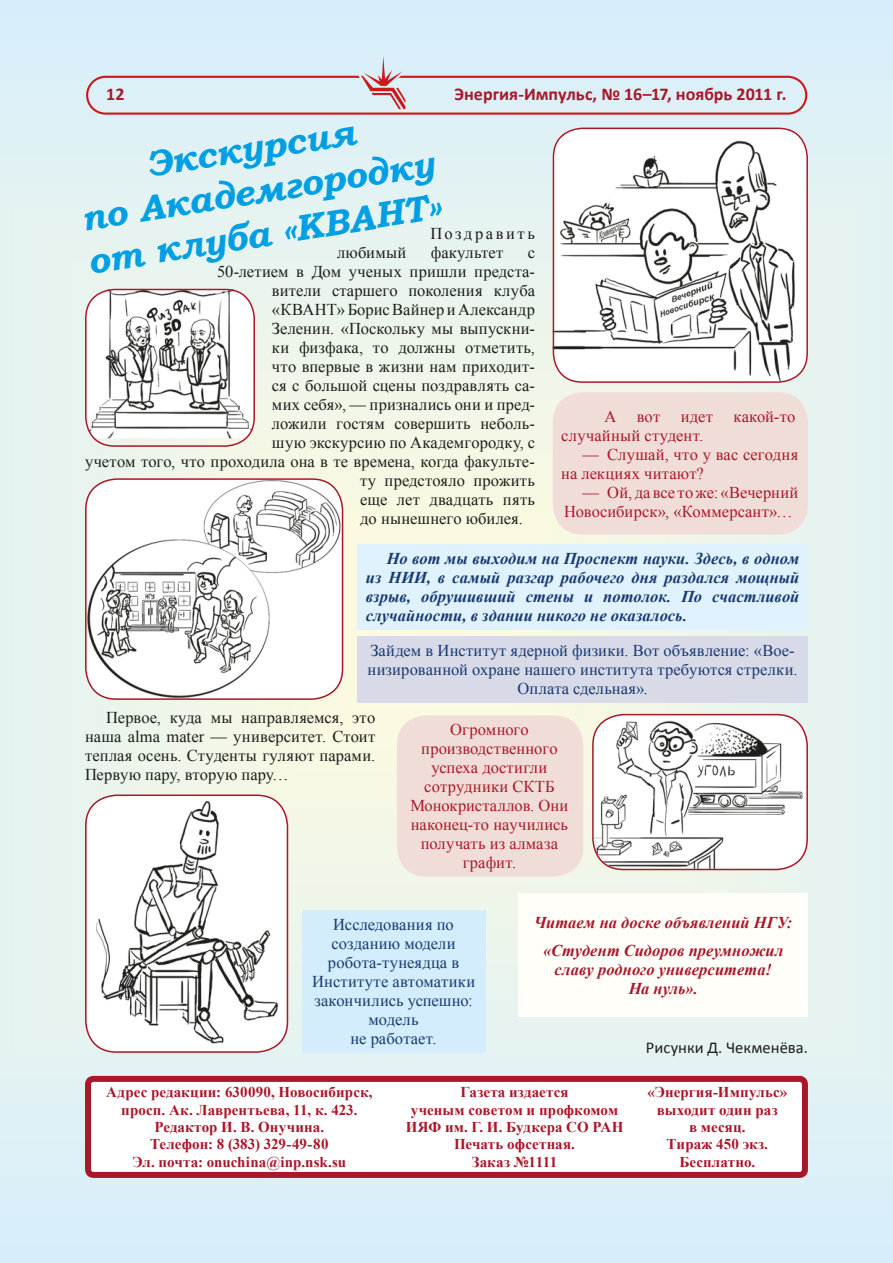
<style>
.page{position:relative;width:893px;height:1263px;background:#fff}
.page>*{position:absolute;margin:0;border:0;box-sizing:border-box;transform-origin:0 0}
.t1{font:italic 700 36px/43.2px "Bookman Old Style";color:#009fe3;text-align:center}
.t2{font:700 18px "Calibri";color:#a91729}
.t3{font:16.5px/19px "Times New Roman";letter-spacing:.005em;color:#1d1d1b;text-align:justify}
.t4{font:16.5px/18.9px "Times New Roman";letter-spacing:.005em;color:#a91729}
.t5{font:16.5px/19px "Times New Roman";letter-spacing:.005em;color:#163970;text-align:center}
.t6{font:italic 700 16.5px/18.9px "Times New Roman";color:#163970;text-align:justify}
.t7{font:italic 700 16.5px/27.5px "Times New Roman";color:#a91729;text-align:center}
.t8{font:16.5px "Calibri";color:#1d1d1b}
.t9{font:16.5px "Times New Roman";letter-spacing:.15em;color:#1d1d1b}
.t10{font:700 15px/17.2px "Times New Roman";letter-spacing:.005em;color:#a91729;text-align:center}
</style>
<div class="page">
<img style="left:0;top:0;width:893px;height:1263px">
<svg style="left:86px;top:56px;width:721px;height:59px;background:#dadde5"></svg>
<div style="left:88px;top:1079px;width:717px;height:96px;background:#fff;border-radius:6px"></div>
<div style="left:85px;top:1076px;width:723px;height:102px;border:6px solid #a91729;border-radius:6px"></div>
<img style="left:553px;top:128px;width:255px;height:255px">
<div style="left:553px;top:128px;width:255px;height:255px;border:2px solid #a91729;border-radius:29px"></div>
<img style="left:85px;top:289px;width:170px;height:149px">
<div style="left:85px;top:289px;width:170px;height:158px;border:2px solid #a91729;border-radius:29px"></div>
<div style="left:553px;top:392px;width:255px;height:143px;background:#f1ddd7;border-radius:30px"></div>
<img style="left:87px;top:480px;width:255px;height:218px">
<div style="left:85px;top:478px;width:258px;height:222px;border:2px solid #a91729;border-radius:31px"></div>
<div style="left:357px;top:544px;width:451px;height:85px;background:#dff2fd"></div>
<div style="left:357px;top:636px;width:451px;height:66px;background:#d9dae8"></div>
<div style="left:397px;top:715px;width:186px;height:162px;background:#f1ddd7;border-radius:30px"></div>
<img style="left:594px;top:715px;width:212px;height:154px">
<div style="left:592px;top:714px;width:216px;height:156px;border:2px solid #a91729;border-radius:31px"></div>
<img style="left:87px;top:796px;width:200px;height:255px">
<div style="left:85px;top:794px;width:203px;height:259px;border:2px solid #a91729;border-radius:31px"></div>
<div style="left:302px;top:910px;width:184px;height:143px;background:#d4edfc"></div>
<div style="left:519px;top:894px;width:289px;height:123px;background:#fffef9"></div>
<p class="t2" style="left:106px;top:83px;width:20px">12</p>
<p class="t2" style="left:454px;top:83px;width:334px">Энергия-Импульс, № 16–17, ноябрь 2011 г.</p>
<h1 class="t1" style="left:71px;top:155px;width:359px;rotate:-9deg">Экскурсия<br>по Академгородку от клуба «КВАНТ»</h1>
<p class="t9" style="left:430px;top:222px;width:106px">Поздравить</p>
<p class="t3" style="left:337px;top:243px;width:71px">любимый</p>
<p class="t3" style="left:431px;top:243px;width:74px">факультет</p>
<p class="t3" style="left:528px;top:243px;width:9px">с</p>
<p class="t3" style="left:217px;top:262px;width:320px">50-летием в Дом ученых пришли предста-</p>
<p class="t3" style="left:272px;top:281px;width:265px">вители старшего поколения клуба</p>
<p class="t3" style="left:272px;top:300px;width:265px">«КВАНТ» Борис Вайнер и Александр</p>
<p class="t3" style="left:272px;top:318px;width:265px">Зеленин. «Поскольку мы выпускни-</p>
<p class="t3" style="left:272px;top:337px;width:265px">ки физфака, то должны отметить,</p>
<p class="t3" style="left:272px;top:356px;width:265px">что впервые в жизни нам приходит-</p>
<p class="t3" style="left:272px;top:375px;width:265px">ся с большой сцены поздравлять са-</p>
<p class="t3" style="left:272px;top:394px;width:265px">мих себя», — признались они и пред-</p>
<p class="t3" style="left:272px;top:413px;width:265px">ложили гостям совершить неболь-</p>
<p class="t3" style="left:272px;top:432px;width:265px">шую экскурсию по Академгородку, с</p>
<p class="t3" style="left:85px;top:451px;width:452px">учетом того, что проходила она в те времена, когда факульте-</p>
<p class="t3" style="left:360px;top:470px;width:176px">ту предстояло прожить</p>
<p class="t3" style="left:360px;top:489px;width:176px">еще лет двадцать пять</p>
<p class="t3" style="left:360px;top:508px;width:164px">до нынешнего юбилея.</p>
<p class="t4" style="left:561px;top:406px;width:235px;text-indent:43px">А вот идет какой-то случайный студент.</p>
<p class="t4" style="left:561px;top:444px;width:238px;text-indent:21px">— Слушай, что у вас сегодня на лекциях читают?</p>
<p class="t4" style="left:564px;top:482px;width:236px;text-indent:18px">— Ой, да все то же: «Вечерний<br>Новосибирск», «Коммерсант»…</p>
<p class="t6" style="left:366px;top:548px;width:435px;text-indent:21px">Но вот мы выходим на Проспект науки. Здесь, в одном из НИИ, в самый разгар рабочего дня раздался мощный взрыв, обрушивший стены и потолок. По счастливой случайности, в здании никого не оказалось.</p>
<p class="t5" style="left:368px;top:641px;width:431px">Зайдем в Институт ядерной физики. Вот объявление: «Вое&shy;низированной охране нашего института требуются стрелки.<br>Оплата сдельная».</p>
<p class="t4" style="left:410px;top:720px;width:160px;text-align:center">Огромного производственного успеха достигли сотрудники СКТБ<br>Монокристаллов. Они наконец-то научились получать из алмаза графит.</p>
<p class="t3" style="left:85px;top:707px;width:292px;text-indent:21px">Первое, куда мы направляемся, это наша alma mater — университет. Стоит теплая осень. Студенты гуляют парами.<br>Первую пару, вторую пару…</p>
<p class="t5" style="left:312px;top:915px;width:165px">Исследования по созданию модели робота-тунеядца в<br>Институте автоматики закончились успешно: модель<br>не работает.</p>
<p class="t7" style="left:534px;top:908px;width:260px">Читаем на доске объявлений НГУ: «Студент Сидоров преумножил</p>
<p class="t7" style="left:555px;top:959px;width:219px;line-height:19px">славу родного университета!<br>На нуль».</p>
<p class="t8" style="left:646px;top:1037px;width:163px">Рисунки Д. Чекменёва.</p>
<p class="t10" style="left:106px;top:1083px;width:268px">Адрес редакции: 630090, Новосибирск, просп. Ак. Лаврентьева, 11, к. 423.<br>Редактор И. В. Онучина.<br>Телефон: 8 (383) 329-49-80<br>Эл. почта: onuchina@inp.nsk.su</p>
<p class="t10" style="left:647px;top:1083px;width:141px">«Энергия-Импульс» выходит один раз<br>в месяц.<br>Тираж 450 экз.<br>Бесплатно.</p>
<p class="t10" style="left:406px;top:1083px;width:219px">Газета издается<br>ученым советом и профкомом<br>ИЯФ им. Г. И. Будкера СО РАН<br>Печать офсетная.<br>Заказ №1111</p>
</div>
